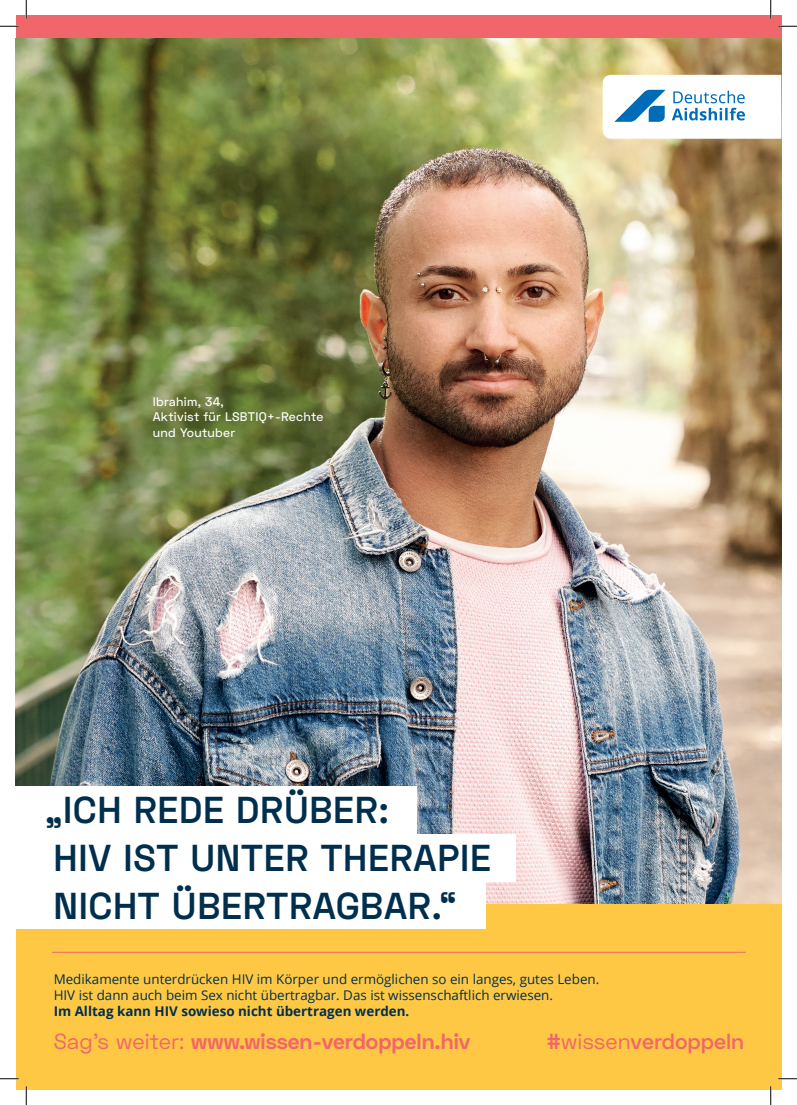
<style>
.page{position:relative;width:797px;height:1105px;background:#fff}
.page>*{position:absolute;margin:0;border:0;box-sizing:border-box;transform-origin:0 0}
.t1{font:600 37.5px/48.1px "Space Grotesk";letter-spacing:.02em;color:#002f4d}
.t2{font:700 21.75px "Space Grotesk";color:#f1666a}
.t3{font:600 21.75px "Space Grotesk";color:#f1666a}
.t4{font:13.38px/16px "Open Sans";color:#002f4d}
.t5{font:700 13.38px "Open Sans";color:#002f4d}
.t6{font:500 12.5px/15.6px "Space Grotesk";letter-spacing:.02em;color:#fff}
.s1{font-weight:400}
</style>
<div class="page">
<img style="left:16px;top:38px;width:765px;height:866px">
<div style="left:16px;top:904px;width:765px;height:185px;background:#fec844"></div>
<div style="left:16px;top:786px;width:401px;height:48px;background:#fff"></div>
<div style="left:16px;top:834px;width:500px;height:48px;background:#fff"></div>
<div style="left:16px;top:881px;width:470px;height:48px;background:#fff"></div>
<div style="left:16px;top:16px;width:765px;height:22px;background:#f1666a"></div>
<hr style="left:52px;top:952px;width:694px;height:1px;background:#f1666a">
<svg style="left:602px;top:75px;width:179px;height:64px"></svg>
<svg style="left:0;top:25px;width:19px;height:2px"></svg>
<svg style="left:778px;top:25px;width:19px;height:2px"></svg>
<svg style="left:0;top:1078px;width:19px;height:1px"></svg>
<svg style="left:778px;top:1078px;width:19px;height:1px"></svg>
<svg style="left:25px;top:0;width:2px;height:19px"></svg>
<svg style="left:25px;top:1086px;width:2px;height:19px"></svg>
<svg style="left:770px;top:0;width:1px;height:19px"></svg>
<svg style="left:770px;top:1086px;width:1px;height:19px"></svg>
<p class="t6" style="left:153px;top:393px;width:172px">Ibrahim, 34,<br>Aktivist für LSBTIQ+-Rechte und Youtuber</p>
<h1 class="t1" style="left:45px;top:786px;width:447px">„ICH REDE DRÜBER:<br>HIV IST UNTER THERAPIE<br>NICHT ÜBERTRAGBAR.“</h1>
<p class="t4" style="left:54px;top:970px;width:547px">Medikamente unterdrücken HIV im Körper und ermöglichen so ein langes, gutes Leben.<br>HIV ist dann auch beim Sex nicht übertragbar. Das ist wissenschaftlich erwiesen.</p>
<p class="t5" style="left:54px;top:1001px;width:357px">Im Alltag kann HIV sowieso nicht übertragen werden.</p>
<h2 class="t2" style="left:54px;top:1027px;width:418px"><span class="s1">Sag’s weiter:</span> www.wissen-verdoppeln.hiv</h2>
<h2 class="t3" style="left:546px;top:1027px;width:199px">#<span class="s1">wissen</span>verdoppeln</h2>
</div>
